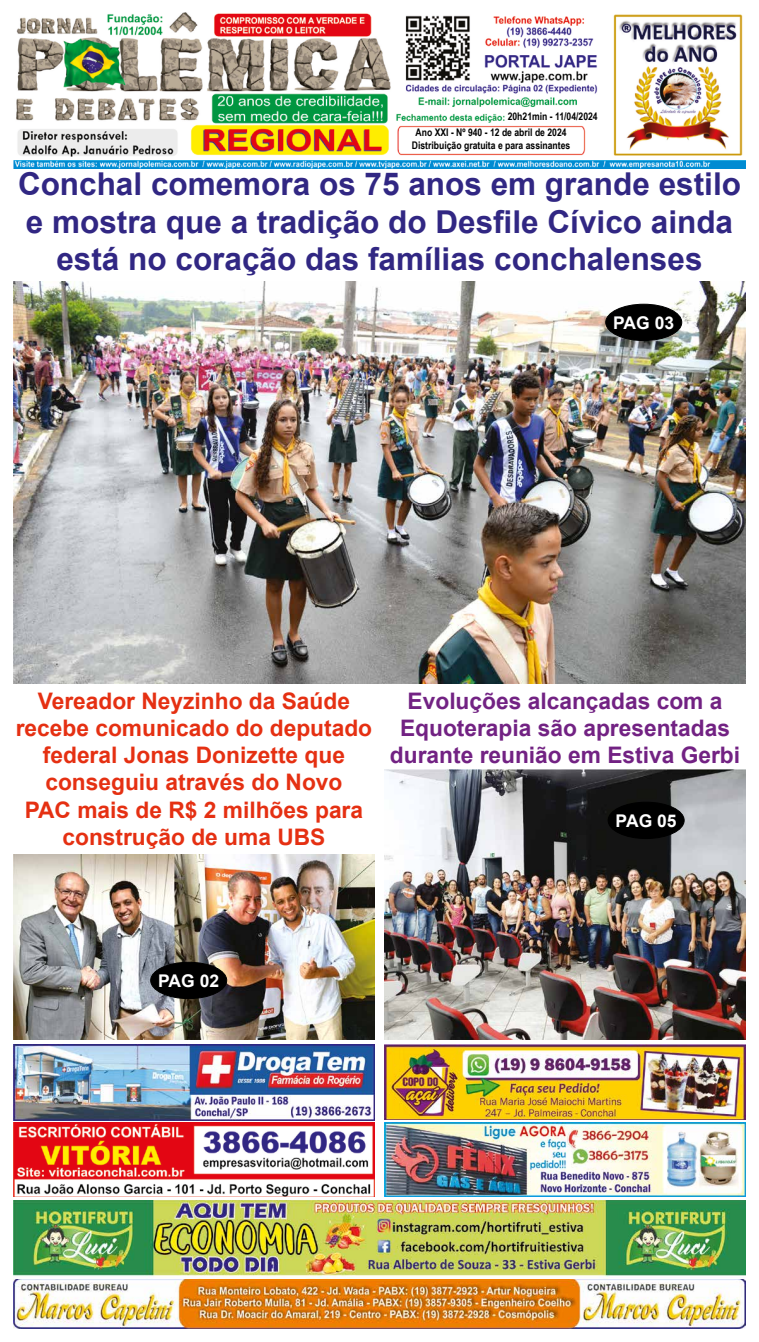
<style>
.page{position:relative;width:759px;height:1342px;background:#fff}
.page>*{position:absolute;margin:0;border:0;box-sizing:border-box;transform-origin:0 0}
.t1{font:700 31.5px/37.8px "Arial";color:#312783;text-align:center}
.t2{font:700 22.75px/27.3px "Arial";color:#e53012;text-align:center}
.t3{font:700 22.75px/27.3px "Arial";color:#722283;text-align:center}
.t4{font:700 17.5px "Arial";color:#fff}
.t5{font:700 10.5px/16px "Arial Narrow";color:#000}
</style>
<div class="page">
<img style="left:14px;top:12px;width:731px;height:156px">
<img style="left:14px;top:1200px;width:731px;height:128px">
<img style="left:14px;top:1123px;width:360px;height:74px">
<img style="left:14px;top:1045px;width:360px;height:75px">
<img style="left:385px;top:1123px;width:360px;height:73px">
<img style="left:385px;top:1045px;width:360px;height:75px">
<img style="left:14px;top:281px;width:731px;height:402px">
<img style="left:14px;top:854px;width:360px;height:185px">
<img style="left:385px;top:769px;width:360px;height:270px">
<div style="left:606px;top:304px;width:76px;height:37px;background:#000;border-radius:50%"></div>
<div style="left:605px;top:304px;width:77px;height:37px;border:1px solid #000;border-radius:50%"></div>
<div style="left:608px;top:802px;width:76px;height:36px;background:#000;border-radius:50%"></div>
<div style="left:608px;top:802px;width:77px;height:37px;border:1px solid #000;border-radius:50%"></div>
<div style="left:151px;top:962px;width:76px;height:36px;background:#000;border-radius:50%"></div>
<div style="left:150px;top:962px;width:77px;height:37px;border:1px solid #000;border-radius:50%"></div>
<p class="t5" style="left:416px;top:108px;width:184px;text-indent:92px">20h21min - 11/04/2024<br>Ano XXI - Nº 940 - 12 de abril de 2024</p>
<p class="t5" style="left:412px;top:137px;width:160px">Distribuição gratuita e para assinantes</p>
<h1 class="t1" style="left:18px;top:165px;width:724px">Conchal comemora os 75 anos em grande estilo e mostra que a tradição do Desfile Cívico ainda está no coração das famílias conchalenses</h1>
<p class="t4" style="left:613px;top:310px;width:62px">PAG 03</p>
<p class="t2" style="left:16px;top:687px;width:358px">Vereador Neyzinho da Saúde recebe comunicado do deputado federal Jonas Donizette que conseguiu através do Novo<br>PAC mais de R$ 2 milhões para construção de uma UBS</p>
<p class="t3" style="left:390px;top:687px;width:352px">Evoluções alcançadas com a<br>Equoterapia são apresentadas durante reunião em Estiva Gerbi</p>
<p class="t4" style="left:616px;top:808px;width:62px">PAG 05</p>
<p class="t4" style="left:158px;top:968px;width:62px">PAG 02</p>
</div>
